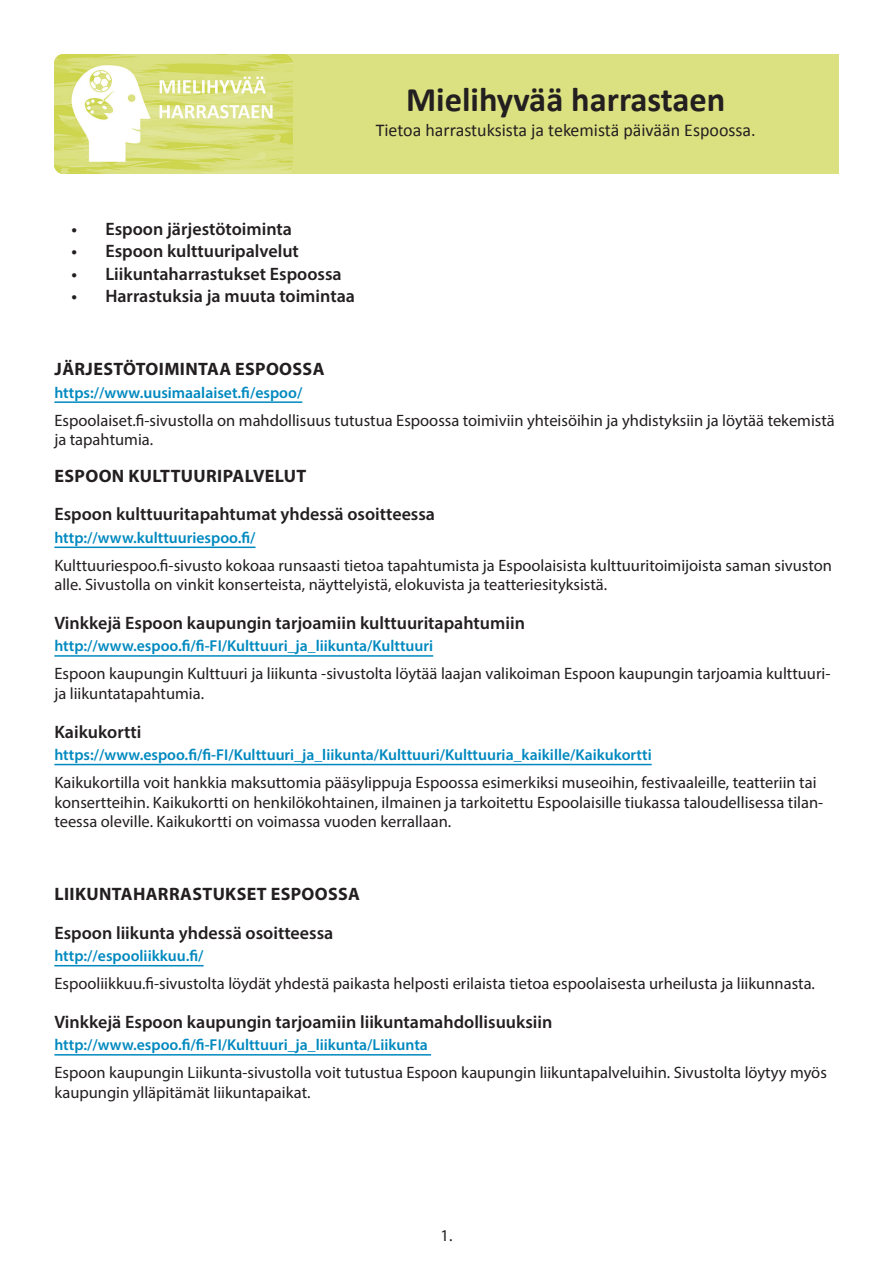
<style>
.page{position:relative;width:893px;height:1263px;background:#fff}
.page>*{position:absolute;margin:0;border:0;box-sizing:border-box;transform-origin:0 0}
.iso_otsikko{font:700 34.5px "Calibri";color:#231f20}
.väliotsikko{font:600 18px "Myriad Pro";color:#231f20}
.otsikko{font:700 18px "Myriad Pro";letter-spacing:.02em;color:#231f20}
.iso_otsikko-2{font:18px "Calibri";color:#231f20}
.leipis{font:16.5px/19.5px "Myriad Pro";color:#231f20}
.linkit{font:600 15.75px "Myriad Pro";color:#0089bf}
</style>
<div class="page">
<div style="left:212px;top:54px;width:627px;height:119px;background:#dbe181"></div>
<img style="left:54px;top:54px;width:238px;height:119px">
<hr style="left:54px;top:401px;width:248px;height:2px;background:#0089bf">
<hr style="left:54px;top:546px;width:202px;height:2px;background:#0089bf">
<hr style="left:54px;top:655px;width:379px;height:2px;background:#0089bf">
<hr style="left:54px;top:764px;width:598px;height:1px;background:#0089bf">
<hr style="left:54px;top:965px;width:150px;height:1px;background:#0089bf">
<hr style="left:54px;top:1054px;width:377px;height:1px;background:#0089bf">
<p class="iso_otsikko" style="left:406px;top:75px;width:321px">Mielihyvää harrastaen</p>
<p class="iso_otsikko-2" style="left:376px;top:118px;width:382px">Tietoa harrastuksista ja tekemistä päivään Espoossa.</p>
<p class="väliotsikko" style="left:71px;top:217px;width:222px">• Espoon järjestötoiminta</p>
<p class="väliotsikko" style="left:71px;top:240px;width:229px">• Espoon kulttuuripalvelut</p>
<p class="väliotsikko" style="left:71px;top:262px;width:272px">• Liikuntaharrastukset Espoossa</p>
<p class="väliotsikko" style="left:71px;top:285px;width:285px">• Harrastuksia ja muuta toimintaa</p>
<p class="otsikko" style="left:55px;top:357px;width:271px">JÄRJESTÖTOIMINTAA ESPOOSSA</p>
<p class="linkit" style="left:54px;top:382px;width:249px">https://www.uusimaalaiset.fi/espoo/</p>
<p class="leipis" style="left:54px;top:410px;width:782px">Espoolaiset.fi-sivustolla on mahdollisuus tutustua Espoossa toimiviin yhteisöihin ja yhdistyksiin ja löytää tekemistä ja tapahtumia.</p>
<p class="otsikko" style="left:55px;top:464px;width:253px">ESPOON KULTTUURIPALVELUT</p>
<p class="väliotsikko" style="left:54px;top:503px;width:382px">Espoon kulttuuritapahtumat yhdessä osoitteessa</p>
<p class="linkit" style="left:54px;top:527px;width:203px">http://www.kulttuuriespoo.fi/</p>
<p class="leipis" style="left:54px;top:555px;width:779px">Kulttuuriespoo.fi-sivusto kokoaa runsaasti tietoa tapahtumista ja Espoolaisista kulttuuritoimijoista saman sivuston alle. Sivustolla on vinkit konserteista, näyttelyistä, elokuvista ja teatteriesityksistä.</p>
<p class="väliotsikko" style="left:54px;top:611px;width:472px">Vinkkejä Espoon kaupungin tarjoamiin kulttuuritapahtumiin</p>
<p class="linkit" style="left:54px;top:636px;width:380px">http://www.espoo.fi/fi-FI/Kulttuuri_ja_liikunta/Kulttuuri</p>
<p class="leipis" style="left:54px;top:664px;width:778px">Espoon kaupungin Kulttuuri ja liikunta -sivustolta löytää laajan valikoiman Espoon kaupungin tarjoamia kulttuuri&shy;ja liikuntatapahtumia.</p>
<p class="väliotsikko" style="left:54px;top:720px;width:89px">Kaikukortti</p>
<p class="linkit" style="left:54px;top:745px;width:599px">https://www.espoo.fi/fi-FI/Kulttuuri_ja_liikunta/Kulttuuri/Kulttuuria_kaikille/Kaikukortti</p>
<p class="leipis" style="left:54px;top:772px;width:770px">Kaikukortilla voit hankkia maksuttomia pääsylippuja Espoossa esimerkiksi museoihin, festivaaleille, teatteriin tai konsertteihin. Kaikukortti on henkilökohtainen, ilmainen ja tarkoitettu Espoolaisille tiukassa taloudellisessa tilan&shy;teessa oleville. Kaikukortti on voimassa vuoden kerrallaan.</p>
<p class="otsikko" style="left:55px;top:882px;width:307px">LIIKUNTAHARRASTUKSET ESPOOSSA</p>
<p class="väliotsikko" style="left:54px;top:921px;width:280px">Espoon liikunta yhdessä osoitteessa</p>
<p class="linkit" style="left:54px;top:946px;width:151px">http://espooliikkuu.fi/</p>
<p class="leipis" style="left:54px;top:974px;width:762px">Espooliikkuu.fi-sivustolta löydät yhdestä paikasta helposti erilaista tietoa espoolaisesta urheilusta ja liikunnasta.</p>
<p class="väliotsikko" style="left:54px;top:1010px;width:499px">Vinkkejä Espoon kaupungin tarjoamiin liikuntamahdollisuuksiin</p>
<p class="linkit" style="left:54px;top:1035px;width:375px">http://www.espoo.fi/fi-FI/Kulttuuri_ja_liikunta/Liikunta</p>
<p class="leipis" style="left:54px;top:1063px;width:774px">Espoon kaupungin Liikunta-sivustolla voit tutustua Espoon kaupungin liikuntapalveluihin. Sivustolta löytyy myös kaupungin ylläpitämät liikuntapaikat.</p>
<p class="leipis" style="left:441px;top:1226px;width:13px">1.</p>
</div>
